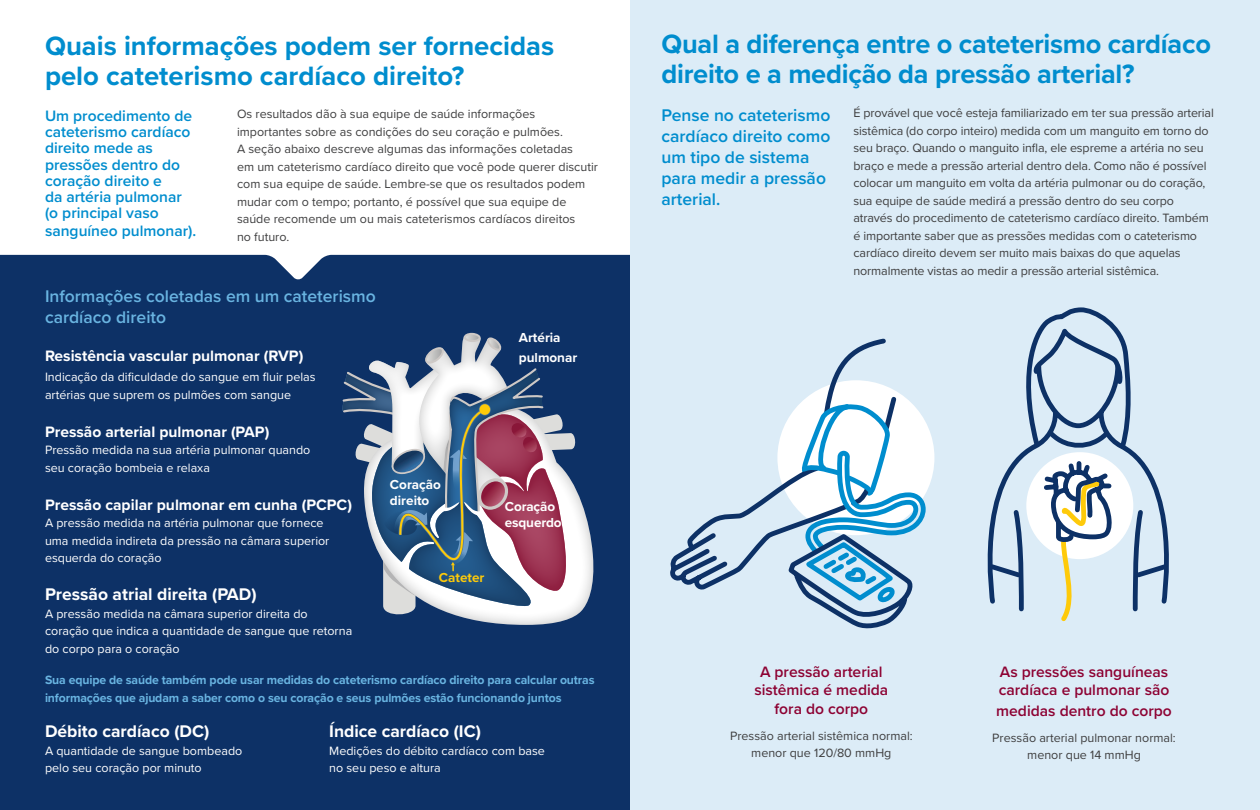
<style>
.page{position:relative;width:1260px;height:810px;background:#fff}
.page>*{position:absolute;margin:0;border:0;box-sizing:border-box;transform-origin:0 0}
.headline{font:700 27.5px/30px "Proxima Nova";letter-spacing:-.01em;color:#008dce}
.Body{font:600 17.5px/21px "Proxima Nova";color:#008dce}
.Body-2{font:700 17.5px "Proxima Nova";color:#fff}
.Body-3{font:600 17.5px/21px "Proxima Nova";color:#69b4e1}
.Body-4{font:600 15.62px/16.4px "Proxima Nova";color:#008dce}
.Body-5{font:600 15.62px/18.8px "Proxima Nova";color:#8d0233;text-align:center}
.Body-6{font:700 15.62px "Proxima Nova";color:#fff}
.Body-7{font:700 13.5px/19.4px "Proxima Nova";color:#fff}
.Body-8{font:700 13.5px "Proxima Nova";color:#feca0a}
.Body-9{font:12.5px/17.5px "Proxima Nova";letter-spacing:-.01em;color:#3e3e3f;text-align:center}
.Body-10{font:12.5px/17.5px "Proxima Nova";color:#fff}
.Body-11{font:700 12.5px/17.5px "Proxima Nova";letter-spacing:-.01em;color:#69b4e1}
</style>
<div class="page">
<div style="left:0;top:0;width:630px;height:810px;background:#0d3166"></div>
<div style="left:630px;top:0;width:630px;height:810px;background:#dcecf7"></div>
<svg style="left:0;top:0;width:630px;height:280px;background:#eaedf1"></svg>
<svg style="left:670px;top:338px;width:230px;height:252px"></svg>
<svg style="left:786px;top:401px;width:142px;height:228px"></svg>
<svg style="left:987px;top:307px;width:182px;height:315px"></svg>
<svg style="left:466px;top:492px;width:127px;height:133px"></svg>
<svg style="left:342px;top:333px;width:235px;height:285px"></svg>
<p class="headline" style="left:45px;top:30px;width:511px">Quais informações podem ser fornecidas pelo cateterismo cardíaco direito?</p>
<p class="Body-4" style="left:45px;top:107px;width:153px">Um procedimento de cateterismo cardíaco direito mede as pressões dentro do coração direito e<br>da artéria pulmonar (o principal vaso sanguíneo pulmonar).</p>
<p class="Body-9" style="left:237px;top:105px;width:363px;text-align:left">Os resultados dão à sua equipe de saúde informações importantes sobre as condições do seu coração e pulmões.<br>A seção abaixo descreve algumas das informações coletadas<br>em um cateterismo cardíaco direito que você pode querer discutir com sua equipe de saúde. Lembre-se que os resultados podem mudar com o tempo; portanto, é possível que sua equipe de saúde recomende um ou mais cateterismos cardíacos direitos<br>no futuro.</p>
<p class="Body-3" style="left:45px;top:286px;width:332px">Informações coletadas em um cateterismo cardíaco direito</p>
<p class="Body-6" style="left:45px;top:344px;width:260px">Resistência vascular pulmonar (RVP)</p>
<p class="Body-10" style="left:45px;top:368px;width:272px">Indicação da dificuldade do sangue em fluir pelas artérias que suprem os pulmões com sangue</p>
<p class="Body-6" style="left:45px;top:420px;width:226px">Pressão arterial pulmonar (PAP)</p>
<p class="Body-10" style="left:45px;top:441px;width:267px">Pressão medida na sua artéria pulmonar quando seu coração bombeia e relaxa</p>
<p class="Body-6" style="left:45px;top:493px;width:309px">Pressão capilar pulmonar em cunha (PCPC)</p>
<p class="Body-10" style="left:45px;top:514px;width:286px">A pressão medida na artéria pulmonar que fornece uma medida indireta da pressão na câmara superior esquerda do coração</p>
<p class="Body-2" style="left:45px;top:581px;width:213px">Pressão atrial direita (PAD)</p>
<p class="Body-10" style="left:45px;top:604px;width:309px">A pressão medida na câmara superior direita do coração que indica a quantidade de sangue que retorna do corpo para o coração</p>
<p class="Body-11" style="left:45px;top:671px;width:551px">Sua equipe de saúde também pode usar medidas do cateterismo cardíaco direito para calcular outras informações que ajudam a saber como o seu coração e seus pulmões estão funcionando juntos</p>
<p class="Body-2" style="left:45px;top:719px;width:166px">Débito cardíaco (DC)</p>
<p class="Body-10" style="left:45px;top:741px;width:199px">A quantidade de sangue bombeado pelo seu coração por minuto</p>
<p class="Body-7" style="left:519px;top:328px;width:60px">Artéria pulmonar</p>
<p class="Body-7" style="left:390px;top:476px;width:53px;line-height:15.6px">Coração direito</p>
<p class="Body-7" style="left:505px;top:498px;width:58px;line-height:16.5px">Coração esquerdo</p>
<p class="Body-8" style="left:439px;top:568px;width:47px">Cateter</p>
<p class="Body-2" style="left:329px;top:719px;width:153px">Índice cardíaco (IC)</p>
<p class="Body-10" style="left:329px;top:741px;width:217px">Medições do débito cardíaco com base no seu peso e altura</p>
<p class="headline" style="left:662px;top:29px;width:551px">Qual a diferença entre o cateterismo cardíaco direito e a medição da pressão arterial?</p>
<p class="Body" style="left:662px;top:104px;width:170px">Pense no cateterismo cardíaco direito como um tipo de sistema para medir a pressão arterial.</p>
<p class="Body-9" style="left:853px;top:104px;width:362px;text-align:left">É provável que você esteja familiarizado em ter sua pressão arterial sistêmica (do corpo inteiro) medida com um manguito em torno do seu braço. Quando o manguito infla, ele espreme a artéria no seu braço e mede a pressão arterial dentro dela. Como não é possível colocar um manguito em volta da artéria pulmonar ou do coração, sua equipe de saúde medirá a pressão dentro do seu corpo através do procedimento de cateterismo cardíaco direito. Também é importante saber que as pressões medidas com o cateterismo cardíaco direito devem ser muito mais baixas do que aquelas normalmente vistas ao medir a pressão arterial sistêmica.</p>
<p class="Body-5" style="left:754px;top:662px;width:135px">A pressão arterial sistêmica é medida fora do corpo</p>
<p class="Body-9" style="left:730px;top:726px;width:184px">Pressão arterial sistêmica normal: menor que 120/80 mmHg</p>
<p class="Body-5" style="left:999px;top:662px;width:172px;text-align:left">As pressões sanguíneas cardíaca e pulmonar são</p>
<p class="Body-5" style="left:996px;top:701px;width:177px">medidas dentro do corpo</p>
<p class="Body-9" style="left:992px;top:728px;width:185px">Pressão arterial pulmonar normal: menor que 14 mmHg</p>
</div>
